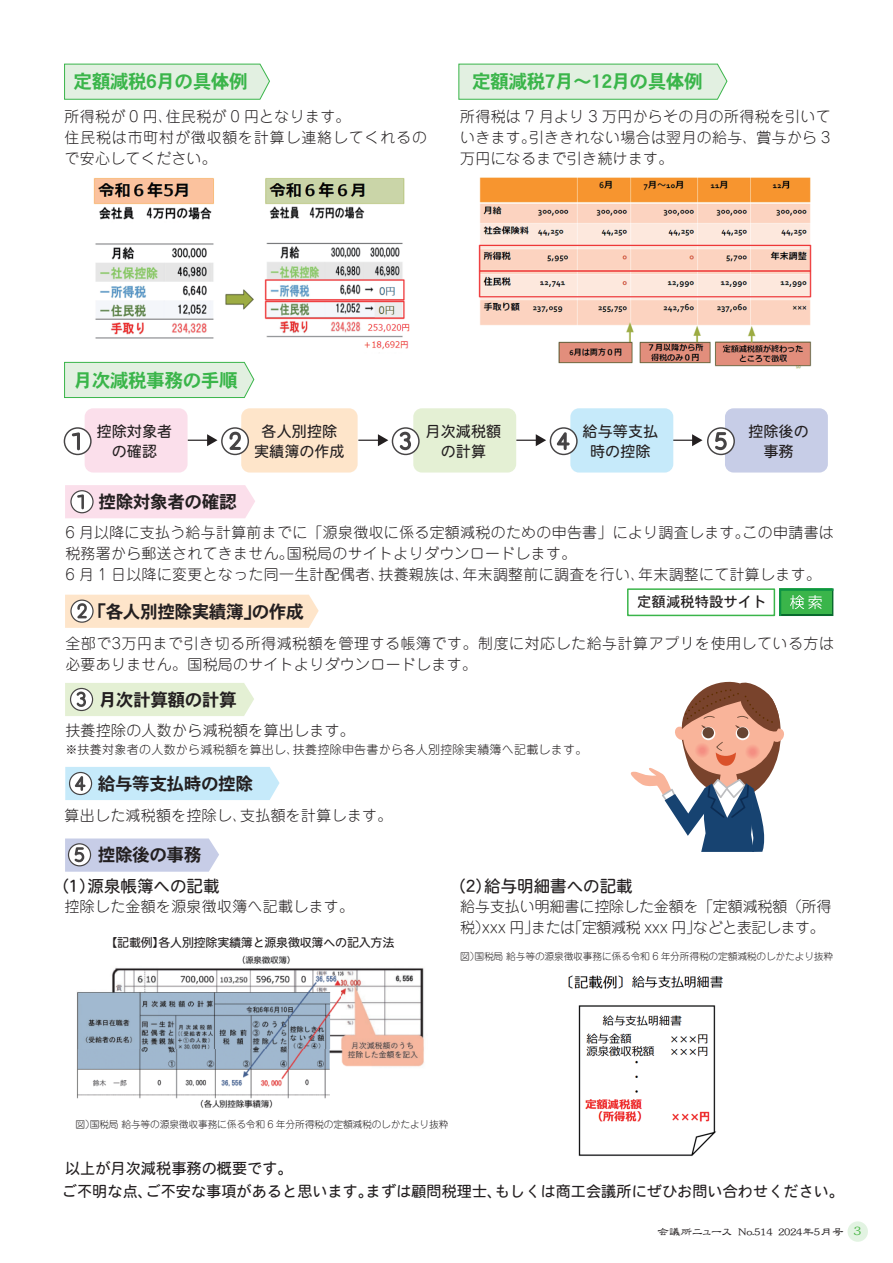
<style>
.page{position:relative;width:893px;height:1263px;background:#fff}
.page>*{position:absolute;margin:0;border:0;box-sizing:border-box;transform-origin:0 0}
.t1{font:18.75px "DFHS Gothic W7 WINP RKSJ H";letter-spacing:-.03em;color:#3ab54a}
.t2{font:17.7px "DFHS Gothic W7 WINP RKSJ H";letter-spacing:-.03em;color:#231f20}
.t3{font:16.5px "DFHS Maru Gothic W4 WINP RKSJ H";color:#231f20}
.t4{font:15px/19.8px "Heisei Maru Go Std W4";letter-spacing:.01em;color:#231f20;text-align:center}
.t5{font:300 14.85px/21px "Jun 101 Pro";letter-spacing:.025em;color:#231f20}
.t6{font:300 14.85px/21px "Jun 101 Pro";color:#231f20}
.t7{font:300 14.85px/21px "Jun 101 Pro";letter-spacing:.06em;color:#231f20}
.t8{font:14.4px "Heisei Kaku Go Std W5";color:#231f20}
.t9{font:300 12px "Jun 101 Pro";letter-spacing:.025em;color:#231f20}
.t10{font:12px "Heisei Maru Go Std W4";letter-spacing:-.02em;color:#231f20}
.t11{font:12px "DF Kaku Tai Hi W4 WING RKSJ H";letter-spacing:-.025em;color:#231f20}
.t12{font:300 9.75px "Jun 101 Pro";letter-spacing:-.02em;color:#231f20}
.s1{font-size:15px;color:#4cb848}
</style>
<div class="page">
<div style="left:847px;top:1221px;width:21px;height:21px;background:#e2f3e2;border-radius:50%"></div>
<svg style="left:188px;top:434px;width:29px;height:12px"></svg>
<svg style="left:358px;top:434px;width:30px;height:12px"></svg>
<svg style="left:516px;top:434px;width:30px;height:12px"></svg>
<svg style="left:673px;top:434px;width:29px;height:12px"></svg>
<svg style="left:64px;top:63px;width:206px;height:37px"></svg>
<svg style="left:64px;top:362px;width:191px;height:36px"></svg>
<svg style="left:458px;top:63px;width:270px;height:37px"></svg>
<img style="left:93px;top:178px;width:317px;height:172px">
<img style="left:478px;top:177px;width:334px;height:192px">
<img style="left:568px;top:975px;width:155px;height:181px">
<img style="left:77px;top:955px;width:347px;height:153px">
<div style="left:85px;top:408px;width:103px;height:64px;background:#fbdfeb;border-radius:9px"></div>
<div style="left:241px;top:408px;width:117px;height:64px;background:#fee5ca;border-radius:9px"></div>
<div style="left:413px;top:408px;width:103px;height:64px;background:#e4f0d4;border-radius:9px"></div>
<div style="left:570px;top:408px;width:103px;height:64px;background:#c6eafa;border-radius:9px"></div>
<div style="left:725px;top:408px;width:103px;height:64px;background:#c7cde7;border-radius:9px"></div>
<svg style="left:630px;top:681px;width:154px;height:171px"></svg>
<div style="left:627px;top:588px;width:148px;height:28px;background:#fff;border:2px solid #3ab54a"></div>
<svg style="left:779px;top:588px;width:54px;height:28px"></svg>
<svg style="left:64px;top:428px;width:27px;height:26px"></svg>
<div style="left:64px;top:427px;width:28px;height:28px;border:1px solid #464445;border-radius:50%"></div>
<svg style="left:72px;top:432px;width:8px;height:18px"></svg>
<svg style="left:222px;top:428px;width:26px;height:26px"></svg>
<div style="left:221px;top:427px;width:28px;height:28px;border:1px solid #464445;border-radius:50%"></div>
<svg style="left:229px;top:431px;width:12px;height:19px"></svg>
<svg style="left:392px;top:428px;width:27px;height:26px"></svg>
<div style="left:392px;top:427px;width:28px;height:28px;border:1px solid #464445;border-radius:50%"></div>
<svg style="left:400px;top:432px;width:11px;height:18px"></svg>
<svg style="left:550px;top:428px;width:27px;height:26px"></svg>
<div style="left:550px;top:427px;width:28px;height:28px;border:1px solid #464445;border-radius:50%"></div>
<svg style="left:557px;top:432px;width:13px;height:18px"></svg>
<svg style="left:708px;top:428px;width:26px;height:26px"></svg>
<div style="left:707px;top:427px;width:28px;height:28px;border:1px solid #464445;border-radius:50%"></div>
<svg style="left:715px;top:432px;width:12px;height:19px"></svg>
<svg style="left:65px;top:485px;width:190px;height:33px"></svg>
<svg style="left:65px;top:595px;width:254px;height:33px"></svg>
<svg style="left:65px;top:683px;width:189px;height:33px"></svg>
<svg style="left:65px;top:767px;width:215px;height:33px"></svg>
<svg style="left:65px;top:838px;width:154px;height:34px"></svg>
<p class="t1" style="left:73px;top:72px;width:176px">定額減税6月の具体例</p>
<p class="t7" style="left:65px;top:104px;width:364px">所得税が 0 円、住民税が 0 円となります。<br>住民税は市町村が徴収額を計算し連絡してくれるので安心してください。</p>
<p class="t1" style="left:472px;top:72px;width:232px">定額減税7月～12月の具体例</p>
<p class="t5" style="left:460px;top:104px;width:372px;text-align:justify">所得税は 7 月より 3 万円からその月の所得税を引いていきます。引ききれない場合は翌月の給与、賞与から 3万円になるまで引き続けます。</p>
<p class="t1" style="left:73px;top:370px;width:166px">月次減税事務の手順</p>
<p class="t4" style="left:97px;top:422px;width:77px">控除対象者の確認</p>
<p class="t4" style="left:254px;top:422px;width:92px">各人別控除実績簿の作成</p>
<p class="t4" style="left:426px;top:422px;width:77px">月次減税額の計算</p>
<p class="t4" style="left:583px;top:422px;width:77px">給与等支払時の控除</p>
<p class="t4" style="left:748px;top:422px;width:62px">控除後の事務</p>
<p class="t2" style="left:99px;top:492px;width:140px">控除対象者の確認</p>
<p class="t5" style="left:65px;top:520px;width:770px">6 月以降に支払う給与計算前までに「源泉徴収に係る定額減税のための申告書」により調査します。この申請書は税務署から郵送されてきません。国税局のサイトよりダウンロードします。<br>6 月 1 日以降に変更となった同一生計配偶者、扶養親族は、年末調整前に調査を行い、年末調整にて計算します。</p>
<p class="t2" style="left:89px;top:602px;width:217px">「各人別控除実績簿」の作成</p>
<p class="t8" style="left:637px;top:593px;width:131px">定額減税特設サイト</p>
<p class="t5" style="left:65px;top:631px;width:770px">全部で3万円まで引き切る所得減税額を管理する帳簿です。制度に対応した給与計算アプリを使用している方は必要ありません。国税局のサイトよりダウンロードします。</p>
<p class="t2" style="left:99px;top:690px;width:140px">月次計算額の計算</p>
<p class="t5" style="left:65px;top:718px;width:291px">扶養控除の人数から減税額を算出します。</p>
<p class="t9" style="left:65px;top:740px;width:524px">※扶養対象者の人数から減税額を算出し、扶養控除申告書から各人別控除実績簿へ記載します。</p>
<p class="t2" style="left:98px;top:774px;width:157px">給与等支払時の控除</p>
<p class="t5" style="left:65px;top:803px;width:329px">算出した減税額を控除し、支払額を計算します。</p>
<p class="t2" style="left:98px;top:846px;width:105px">控除後の事務</p>
<p class="t5" style="left:65px;top:894px;width:291px">控除した金額を源泉徴収簿へ記載します。</p>
<p class="t3" style="left:52px;top:878px;width:169px">（1）源泉帳簿への記載</p>
<p class="t3" style="left:449px;top:878px;width:185px">（2）給与明細書への記載</p>
<p class="t6" style="left:460px;top:894px;width:373px">給与支払い明細書に控除した金額を「定額減税額（所得税）xxx 円」または「定額減税 xxx 円」などと表記します。</p>
<p class="t10" style="left:106px;top:934px;width:290px">【記載例】各人別控除実績簿と源泉徴収簿への記入方法</p>
<p class="t12" style="left:460px;top:948px;width:375px">図）国税局 給与等の源泉徴収事務に係る令和 6 年分所得税の定額減税のしかたより抜粋</p>
<p class="t12" style="left:75px;top:1117px;width:375px">図）国税局 給与等の源泉徴収事務に係る令和 6 年分所得税の定額減税のしかたより抜粋</p>
<p class="t4" style="left:62px;top:1157px;width:784px;line-height:22.8px;text-align:left">以上が月次減税事務の概要です。<br>ご不明な点、ご不安な事項があると思います。まずは顧問税理士、もしくは商工会議所にぜひお問い合わせください。</p>
<p class="t11" style="left:657px;top:1226px;width:206px">会議所ニュース　No.514　2024年5月号 <span class="s1">3</span></p>
</div>
